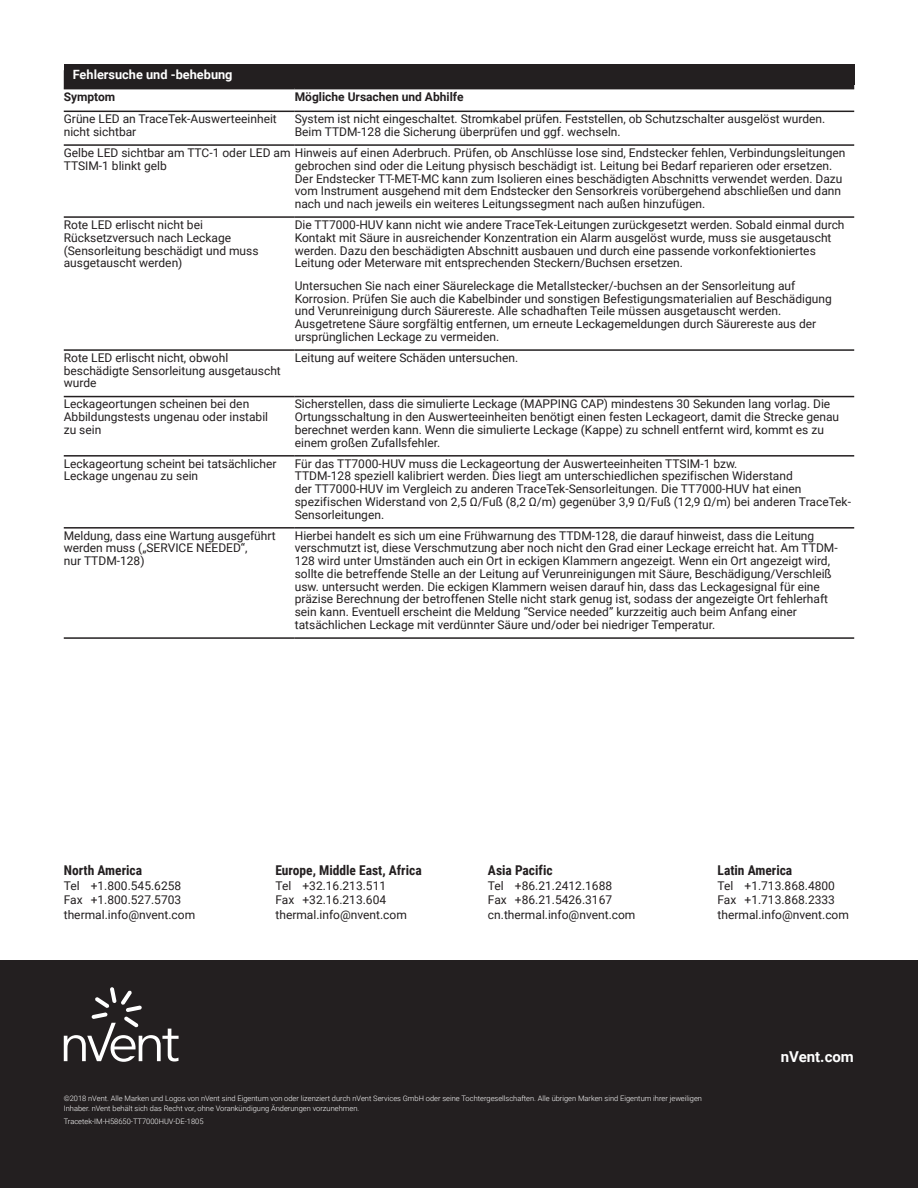
<style>
.page{position:relative;width:918px;height:1188px;background:#fff}
.page>*{position:absolute;margin:0;border:0;box-sizing:border-box;transform-origin:0 0}
.t1{font:700 15px "Roboto";color:#fff}
.t2{font:700 13.5px "Roboto Condensed";color:#231f20}
.t3{font:700 12.75px "Roboto";color:#fff}
.t4{font:12px/12.8px "Roboto";color:#231f20}
.t5{font:700 12px "Roboto";color:#231f20}
.t6{font:300 7.5px/10.5px "Roboto";color:#fff}
</style>
<div class="page">
<div style="left:0;top:960px;width:918px;height:228px;background:#231f20"></div>
<svg style="left:64px;top:987px;width:115px;height:75px"></svg>
<hr style="left:64px;top:144px;width:231px;height:2px;background:#231f20">
<hr style="left:295px;top:144px;width:559px;height:2px;background:#231f20">
<hr style="left:64px;top:216px;width:231px;height:2px;background:#231f20">
<hr style="left:295px;top:216px;width:559px;height:2px;background:#231f20">
<hr style="left:64px;top:349px;width:231px;height:2px;background:#231f20">
<hr style="left:295px;top:349px;width:559px;height:2px;background:#231f20">
<hr style="left:64px;top:396px;width:231px;height:1px;background:#231f20">
<hr style="left:295px;top:396px;width:559px;height:1px;background:#231f20">
<hr style="left:64px;top:455px;width:231px;height:2px;background:#231f20">
<hr style="left:295px;top:455px;width:559px;height:2px;background:#231f20">
<hr style="left:64px;top:527px;width:231px;height:2px;background:#231f20">
<hr style="left:295px;top:527px;width:559px;height:2px;background:#231f20">
<hr style="left:64px;top:637px;width:231px;height:2px;background:#231f20">
<hr style="left:295px;top:637px;width:559px;height:2px;background:#231f20">
<hr style="left:64px;top:88px;width:231px;height:1px;background:#231f20">
<hr style="left:295px;top:88px;width:559px;height:1px;background:#231f20">
<hr style="left:64px;top:111px;width:231px;height:1px;background:#231f20">
<hr style="left:295px;top:111px;width:559px;height:1px;background:#231f20">
<div style="left:64px;top:64px;width:790px;height:21px;background:#231f20"></div>
<div style="left:64px;top:70px;width:790px;height:18px;background:#231f20"></div>
<p class="t3" style="left:73px;top:66px;width:161px">Fehlersuche und -behebung</p>
<p class="t5" style="left:64px;top:88px;width:53px">Symptom</p>
<p class="t5" style="left:295px;top:88px;width:170px">Mögliche Ursachen und Abhilfe</p>
<p class="t4" style="left:64px;top:112px;width:215px">Grüne LED an TraceTek-Auswerteeinheit nicht sichtbar</p>
<p class="t4" style="left:295px;top:112px;width:532px">System ist nicht eingeschaltet. Stromkabel prüfen. Feststellen, ob Schutzschalter ausgelöst wurden.<br>Beim TTDM-128 die Sicherung überprüfen und ggf. wechseln.</p>
<p class="t4" style="left:64px;top:146px;width:783px">Gelbe LED sichtbar am TTC-1 oder LED am Hinweis auf einen Aderbruch. Prüfen, ob Anschlüsse lose sind, Endstecker fehlen, Verbindungsleitungen<br>TTSIM-1 blinkt gelb</p>
<p class="t4" style="left:295px;top:159px;width:549px">gebrochen sind oder die Leitung physisch beschädigt ist. Leitung bei Bedarf reparieren oder ersetzen.<br>Der Endstecker TT-MET-MC kann zum Isolieren eines beschädigten Abschnitts verwendet werden. Dazu vom Instrument ausgehend mit dem Endstecker den Sensorkreis vorübergehend abschließen und dann nach und nach jeweils ein weiteres Leitungssegment nach außen hinzufügen.</p>
<p class="t4" style="left:64px;top:218px;width:196px">Rote LED erlischt nicht bei<br>Rücksetzversuch nach Leckage (Sensorleitung beschädigt und muss ausgetauscht werden)</p>
<p class="t4" style="left:295px;top:218px;width:551px">Die TT7000-HUV kann nicht wie andere TraceTek-Leitungen zurückgesetzt werden. Sobald einmal durch Kontakt mit Säure in ausreichender Konzentration ein Alarm ausgelöst wurde, muss sie ausgetauscht werden. Dazu den beschädigten Abschnitt ausbauen und durch eine passende vorkonfektioniertes Leitung oder Meterware mit entsprechenden Steckern/Buchsen ersetzen.</p>
<p class="t4" style="left:295px;top:279px;width:539px">Untersuchen Sie nach einer Säureleckage die Metallstecker/-buchsen an der Sensorleitung auf Korrosion. Prüfen Sie auch die Kabelbinder und sonstigen Befestigungsmaterialien auf Beschädigung und Verunreinigung durch Säurereste. Alle schadhaften Teile müssen ausgetauscht werden.<br>Ausgetretene Säure sorgfältig entfernen, um erneute Leckagemeldungen durch Säurereste aus der ursprünglichen Leckage zu vermeiden.</p>
<p class="t4" style="left:64px;top:351px;width:219px">Rote LED erlischt nicht, obwohl beschädigte Sensorleitung ausgetauscht wurde</p>
<p class="t4" style="left:295px;top:351px;width:225px">Leitung auf weitere Schäden untersuchen.</p>
<p class="t4" style="left:64px;top:397px;width:206px">Leckageortungen scheinen bei den<br>Abbildungstests ungenau oder instabil zu sein</p>
<p class="t4" style="left:295px;top:397px;width:546px">Sicherstellen, dass die simulierte Leckage (MAPPING CAP) mindestens 30 Sekunden lang vorlag. Die Ortungsschaltung in den Auswerteeinheiten benötigt einen festen Leckageort, damit die Strecke genau berechnet werden kann. Wenn die simulierte Leckage (Kappe) zu schnell entfernt wird, kommt es zu einem großen Zufallsfehler.</p>
<p class="t4" style="left:64px;top:457px;width:214px">Leckageortung scheint bei tatsächlicher<br>Leckage ungenau zu sein</p>
<p class="t4" style="left:295px;top:457px;width:558px">Für das TT7000-HUV muss die Leckageortung der Auswerteeinheiten TTSIM-1 bzw.<br>TTDM-128 speziell kalibriert werden. Dies liegt am unterschiedlichen spezifischen Widerstand<br>der TT7000-HUV im Vergleich zu anderen TraceTek-Sensorleitungen. Die TT7000-HUV hat einen spezifischen Widerstand von 2,5 Ω/Fuß (8,2 Ω/m) gegenüber 3,9 Ω/Fuß (12,9 Ω/m) bei anderen TraceTek-Sensorleitungen.</p>
<p class="t4" style="left:64px;top:529px;width:213px">Meldung, dass eine Wartung ausgeführt werden muss („SERVICE NEEDED“,<br>nur TTDM-128)</p>
<p class="t4" style="left:295px;top:529px;width:544px">Hierbei handelt es sich um eine Frühwarnung des TTDM-128, die darauf hinweist, dass die Leitung verschmutzt ist, diese Verschmutzung aber noch nicht den Grad einer Leckage erreicht hat. Am TTDM-128 wird unter Umständen auch ein Ort in eckigen Klammern angezeigt. Wenn ein Ort angezeigt wird, sollte die betreffende Stelle an der Leitung auf Verunreinigungen mit Säure, Beschädigung/Verschleiß usw. untersucht werden. Die eckigen Klammern weisen darauf hin, dass das Leckagesignal für eine präzise Berechnung der betroffenen Stelle nicht stark genug ist, sodass der angezeigte Ort fehlerhaft sein kann. Eventuell erscheint die Meldung “Service needed” kurzzeitig auch beim Anfang einer tatsächlichen Leckage mit verdünnter Säure und/oder bei niedriger Temperatur.</p>
<p class="t2" style="left:64px;top:861px;width:80px">North America</p>
<p class="t4" style="left:64px;top:878px;width:133px;line-height:14.7px">Tel +1.800.545.6258<br>Fax +1.800.527.5703 thermal.info@nvent.com</p>
<p class="t2" style="left:275px;top:861px;width:148px">Europe, Middle East, Africa</p>
<p class="t4" style="left:275px;top:878px;width:133px;line-height:14.7px">Tel +32.16.213.511<br>Fax +32.16.213.604 thermal.info@nvent.com</p>
<p class="t2" style="left:488px;top:861px;width:66px">Asia Pacific</p>
<p class="t4" style="left:488px;top:878px;width:149px;line-height:14.7px">Tel +86.21.2412.1688<br>Fax +86.21.5426.3167 cn.thermal.info@nvent.com</p>
<p class="t2" style="left:718px;top:861px;width:76px">Latin America</p>
<p class="t4" style="left:718px;top:878px;width:133px;line-height:14.7px">Tel +1.713.868.4800<br>Fax +1.713.868.2333 thermal.info@nvent.com</p>
<p class="t6" style="left:64px;top:1092px;width:640px">©2018 nVent. Alle Marken und Logos von nVent sind Eigentum von oder lizenziert durch nVent Services GmbH oder seine Tochtergesellschaften. Alle übrigen Marken sind Eigentum ihrer jeweiligen<br>Inhaber. nVent behält sich das Recht vor, ohne Vorankündigung Änderungen vorzunehmen.</p>
<p class="t6" style="left:64px;top:1116px;width:141px">Tracetek-IM-H58650-TT7000HUV-DE-1805</p>
<p class="t1" style="left:781px;top:1046px;width:75px">nVent.com</p>
</div>
